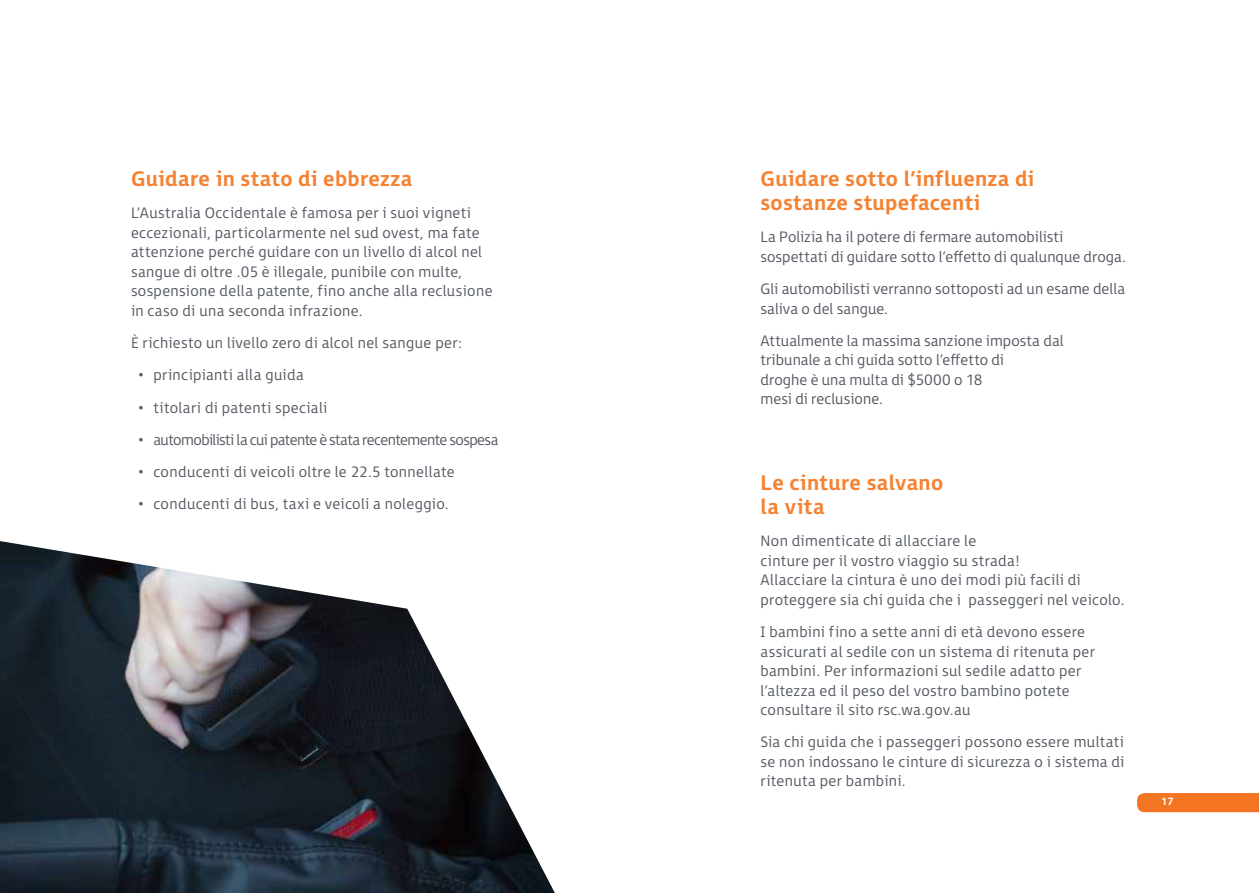
<style>
.page{position:relative;width:1259px;height:893px;background:#fff}
.page>*{position:absolute;margin:0;border:0;box-sizing:border-box;transform-origin:0 0}
.t1{font:700 21px/24px "FS Millbank";letter-spacing:.02em;color:#f58232}
.t2{font:300 15px/19.5px "FS Millbank";letter-spacing:.02em;color:#545962}
.t3{font:300 15px "FS Millbank";letter-spacing:-.035em;color:#545962}
.t4{font:700 10.5px "FS Millbank";color:#fff}
</style>
<div class="page">
<img style="left:0;top:541px;width:555px;height:352px">
<div style="left:1137px;top:793px;width:122px;height:19px;background:#f47521"></div>
<h1 class="t1" style="left:131px;top:164px;width:283px">Guidare in stato di ebbrezza</h1>
<p class="t2" style="left:131px;top:202px;width:363px">L’Australia Occidentale è famosa per i suoi vigneti eccezionali, particolarmente nel sud ovest, ma fate attenzione perché guidare con un livello di alcol nel sangue di oltre .05 è illegale, punibile con multe, sospensione della patente, fino anche alla reclusione in caso di una seconda infrazione.</p>
<p class="t2" style="left:131px;top:331px;width:332px">È richiesto un livello zero di alcol nel sangue per:</p>
<p class="t2" style="left:138px;top:364px;width:167px">• principianti alla guida</p>
<p class="t2" style="left:138px;top:396px;width:190px">• titolari di patenti speciali</p>
<p class="t3" style="left:138px;top:427px;width:361px">• automobilisti la cui patente è stata recentemente sospesa</p>
<p class="t2" style="left:138px;top:460px;width:317px">• conducenti di veicoli oltre le 22.5 tonnellate</p>
<p class="t2" style="left:138px;top:493px;width:312px">• conducenti di bus, taxi e veicoli a noleggio.</p>
<h1 class="t1" style="left:760px;top:164px;width:275px">Guidare sotto l’influenza di sostanze stupefacenti</h1>
<p class="t2" style="left:760px;top:226px;width:367px">La Polizia ha il potere di fermare automobilisti sospettati di guidare sotto l’effetto di qualunque droga.</p>
<p class="t2" style="left:760px;top:277px;width:366px">Gli automobilisti verranno sottoposti ad un esame della saliva o del sangue.</p>
<p class="t2" style="left:760px;top:329px;width:305px">Attualmente la massima sanzione imposta dal tribunale a chi guida sotto l’effetto di<br>droghe è una multa di $5000 o 18<br>mesi di reclusione.</p>
<h1 class="t1" style="left:760px;top:468px;width:184px">Le cinture salvano la vita</h1>
<p class="t2" style="left:760px;top:529px;width:366px">Non dimenticate di allacciare le<br>cinture per il vostro viaggio su strada!<br>Allacciare la cintura è uno dei modi più facili di proteggere sia chi guida che i passeggeri nel veicolo.</p>
<p class="t2" style="left:760px;top:620px;width:336px">I bambini fino a sette anni di età devono essere assicurati al sedile con un sistema di ritenuta per bambini. Per informazioni sul sedile adatto per l’altezza ed il peso del vostro bambino potete consultare il sito rsc.wa.gov.au</p>
<p class="t2" style="left:760px;top:730px;width:365px;text-align:justify">Sia chi guida che i passeggeri possono essere multati se non indossano le cinture di sicurezza o i sistema di ritenuta per bambini.</p>
<p class="t4" style="left:1161px;top:793px;width:14px">17</p>
</div>
